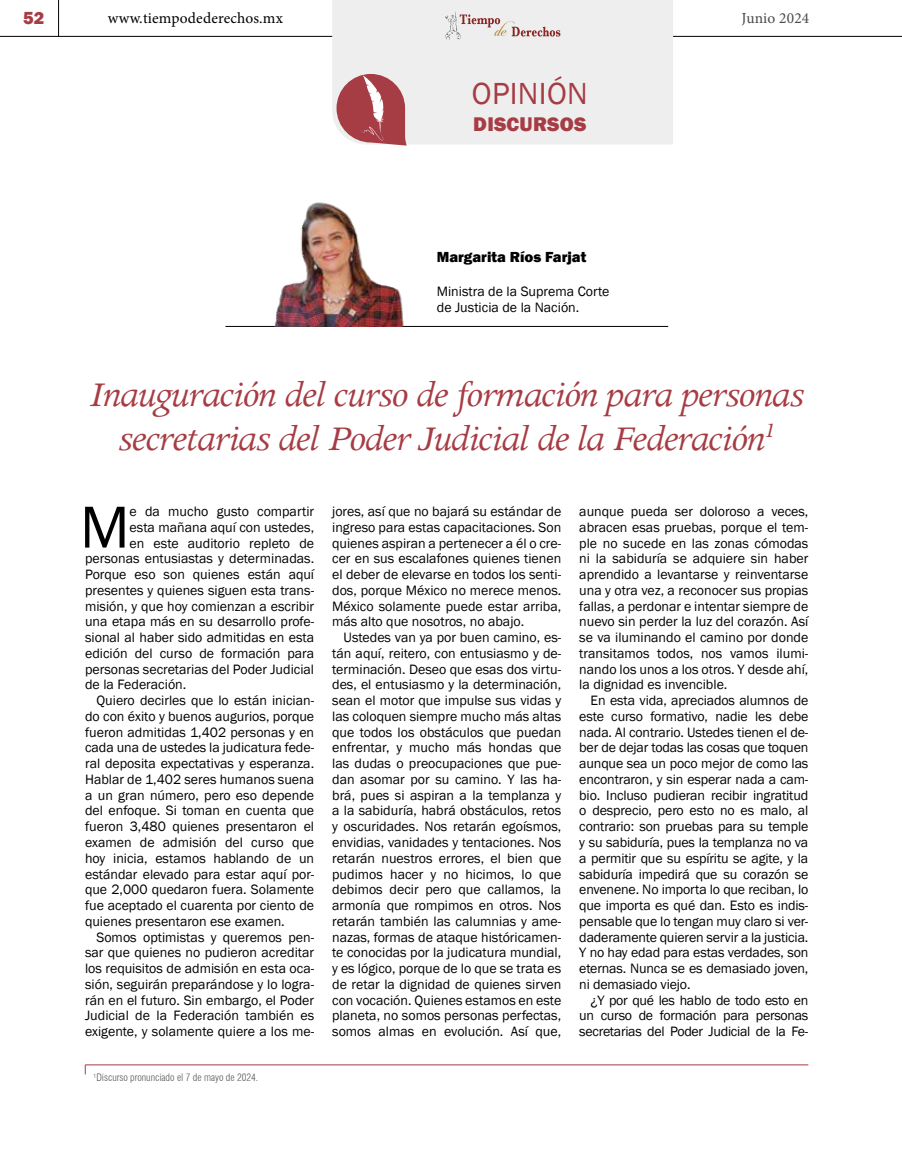
<style>
.page{position:relative;width:902px;height:1170px;background:#fff}
.page>*{position:absolute;margin:0;border:0;box-sizing:border-box;transform-origin:0 0}
.t1{font:61.2px "Franklin Gothic";color:#000}
.t2{font:italic 39px/43.5px "Apollo MT Std";letter-spacing:-.03em;color:#a63c44;text-align:center}
.t3{font:31.35px "Franklin Gothic";letter-spacing:.01em;color:#a63c44}
.t4{font:800 20.4px "Franklin Gothic";letter-spacing:.01em;color:#a63c44}
.t5{font:800 18px "Franklin Gothic";color:#a63c44}
.t6{font:15.45px "Minion Pro";letter-spacing:.01em;color:#000}
.t7{font:15.45px "Minion Pro";letter-spacing:.01em;color:#4a4a49}
.t8{font:800 15px "Franklin Gothic";color:#000}
.t9{font:13.95px/15.8px "Franklin Gothic";color:#000;text-align:justify}
.t10{font:300 condensed 10.05px "Swiss 721 BT";color:#575756}
</style>
<div class="page">
<hr style="left:0;top:36px;width:901px;height:1px;background:#000">
<hr style="left:58px;top:0;width:1px;height:36px;background:#000">
<div style="left:332px;top:0;width:341px;height:144px;background:#eee"></div>
<svg style="left:336px;top:74px;width:70px;height:72px;background:#bc7076"></svg>
<svg style="left:445px;top:11px;width:115px;height:29px;background:#e0d6d5"></svg>
<hr style="left:225px;top:326px;width:443px;height:1px;background:#000">
<img style="left:265px;top:202px;width:141px;height:124px">
<hr style="left:85px;top:1064px;width:723px;height:1px;background:#a63c44">
<p class="t5" style="left:23px;top:6px;width:23px">52</p>
<p class="t6" style="left:108px;top:8px;width:177px">www.tiempodederechos.mx</p>
<p class="t7" style="left:741px;top:8px;width:69px">Junio 2024</p>
<h3 class="t3" style="left:472px;top:74px;width:117px">OPINIÓN</h3>
<h3 class="t4" style="left:473px;top:111px;width:115px">DISCURSOS</h3>
<p class="t8" style="left:437px;top:247px;width:151px">Margarita Ríos Farjat</p>
<p class="t9" style="left:437px;top:284px;width:174px">Ministra de la Suprema Corte de Justicia de la Nación.</p>
<h2 class="t2" style="left:89px;top:376px;width:716px">Inauguración del curso de formación para personas secretarias del Poder Judicial de la Federación<sup>1</sup></h2>
<h1 class="t1" style="left:80px;top:489px;width:51px">M</h1>
<p class="t9" style="left:130px;top:504px;width:186px">e da mucho gusto compartir</p>
<p class="t9" style="left:130px;top:519px;width:186px">esta mañana aquí con ustedes,</p>
<p class="t9" style="left:130px;top:535px;width:186px">en este auditorio repleto de</p>
<p class="t9" style="left:85px;top:551px;width:230px">personas entusiastas y determinadas.</p>
<p class="t9" style="left:85px;top:567px;width:230px">Porque eso son quienes están aquí</p>
<p class="t9" style="left:85px;top:582px;width:230px">presentes y quienes siguen esta trans-</p>
<p class="t9" style="left:85px;top:598px;width:230px">misión, y que hoy comienzan a escribir</p>
<p class="t9" style="left:85px;top:614px;width:230px">una etapa más en su desarrollo profe-</p>
<p class="t9" style="left:85px;top:630px;width:230px">sional al haber sido admitidas en esta</p>
<p class="t9" style="left:85px;top:645px;width:230px">edición del curso de formación para</p>
<p class="t9" style="left:85px;top:661px;width:230px">personas secretarias del Poder Judicial</p>
<p class="t9" style="left:85px;top:677px;width:103px">de la Federación.</p>
<p class="t9" style="left:96px;top:693px;width:219px">Quiero decirles que lo están inician-</p>
<p class="t9" style="left:85px;top:708px;width:230px">do con éxito y buenos augurios, porque</p>
<p class="t9" style="left:85px;top:724px;width:230px">fueron admitidas 1,402 personas y en</p>
<p class="t9" style="left:85px;top:740px;width:230px">cada una de ustedes la judicatura fede-</p>
<p class="t9" style="left:85px;top:756px;width:230px">ral deposita expectativas y esperanza.</p>
<p class="t9" style="left:85px;top:771px;width:230px">Hablar de 1,402 seres humanos suena</p>
<p class="t9" style="left:85px;top:787px;width:230px">a un gran número, pero eso depende</p>
<p class="t9" style="left:85px;top:803px;width:231px">del enfoque. Si toman en cuenta que</p>
<p class="t9" style="left:85px;top:819px;width:230px">fueron 3,480 quienes presentaron el</p>
<p class="t9" style="left:85px;top:834px;width:230px">examen de admisión del curso que</p>
<p class="t9" style="left:85px;top:850px;width:230px">hoy inicia, estamos hablando de un</p>
<p class="t9" style="left:85px;top:866px;width:230px">estándar elevado para estar aquí por-</p>
<p class="t9" style="left:85px;top:882px;width:230px">que 2,000 quedaron fuera. Solamente</p>
<p class="t9" style="left:85px;top:897px;width:230px">fue aceptado el cuarenta por ciento de</p>
<p class="t9" style="left:85px;top:913px;width:201px">quienes presentaron ese examen.</p>
<p class="t9" style="left:96px;top:929px;width:219px">Somos optimistas y queremos pen-</p>
<p class="t9" style="left:85px;top:945px;width:230px">sar que quienes no pudieron acreditar</p>
<p class="t9" style="left:85px;top:960px;width:230px">los requisitos de admisión en esta oca-</p>
<p class="t9" style="left:85px;top:976px;width:230px">sión, seguirán preparándose y lo logra-</p>
<p class="t9" style="left:85px;top:992px;width:230px">rán en el futuro. Sin embargo, el Poder</p>
<p class="t9" style="left:85px;top:1008px;width:230px">Judicial de la Federación también es</p>
<p class="t9" style="left:85px;top:1023px;width:230px">exigente, y solamente quiere a los me-</p>
<p class="t10" style="left:94px;top:1071px;width:166px"><sup>1</sup>Discurso pronunciado el 7 de mayo de 2024.</p>
<p class="t9" style="left:332px;top:504px;width:230px">jores, así que no bajará su estándar de ingreso para estas capacitaciones. Son quienes aspiran a pertenecer a él o cre&shy;cer en sus escalafones quienes tienen el deber de elevarse en todos los senti&shy;dos, porque México no merece menos.<br>México solamente puede estar arriba, más alto que nosotros, no abajo.</p>
<p class="t9" style="left:332px;top:630px;width:230px;text-indent:11px">Ustedes van ya por buen camino, es&shy;tán aquí, reitero, con entusiasmo y de&shy;terminación. Deseo que esas dos virtu&shy;des, el entusiasmo y la determinación, sean el motor que impulse sus vidas y las coloquen siempre mucho más altas que todos los obstáculos que puedan enfrentar, y mucho más hondas que las dudas o preocupaciones que pue&shy;dan asomar por su camino. Y las ha&shy;brá, pues si aspiran a la templanza y a la sabiduría, habrá obstáculos, retos y oscuridades. Nos retarán egoísmos, envidias, vanidades y tentaciones. Nos retarán nuestros errores, el bien que pudimos hacer y no hicimos, lo que debimos decir pero que callamos, la armonía que rompimos en otros. Nos retarán también las calumnias y ame&shy;nazas, formas de ataque históricamen&shy;te conocidas por la judicatura mundial, y es lógico, porque de lo que se trata es de retar la dignidad de quienes sirven con vocación. Quienes estamos en este planeta, no somos personas perfectas, somos almas en evolución. Así que,</p>
<p class="t9" style="left:579px;top:504px;width:230px">aunque pueda ser doloroso a veces, abracen esas pruebas, porque el tem&shy;ple no sucede en las zonas cómodas ni la sabiduría se adquiere sin haber aprendido a levantarse y reinventarse una y otra vez, a reconocer sus propias fallas, a perdonar e intentar siempre de nuevo sin perder la luz del corazón. Así se va iluminando el camino por donde transitamos todos, nos vamos ilumi&shy;nando los unos a los otros. Y desde ahí, la dignidad es invencible.</p>
<p class="t9" style="left:579px;top:693px;width:230px;text-indent:11px">En esta vida, apreciados alumnos de este curso formativo, nadie les debe nada. Al contrario. Ustedes tienen el de&shy;ber de dejar todas las cosas que toquen aunque sea un poco mejor de como las encontraron, y sin esperar nada a cam&shy;bio. Incluso pudieran recibir ingratitud o desprecio, pero esto no es malo, al contrario: son pruebas para su temple y su sabiduría, pues la templanza no va a permitir que su espíritu se agite, y la sabiduría impedirá que su corazón se envenene. No importa lo que reciban, lo que importa es qué dan. Esto es indis&shy;pensable que lo tengan muy claro si ver&shy;daderamente quieren servir a la justicia.<br>Y no hay edad para estas verdades, son eternas. Nunca se es demasiado joven, ni demasiado viejo.</p>
<p class="t9" style="left:579px;top:992px;width:231px;text-indent:11px">¿Y por qué les hablo de todo esto en un curso de formación para personas secretarias del Poder Judicial de la Fe-</p>
</div>
